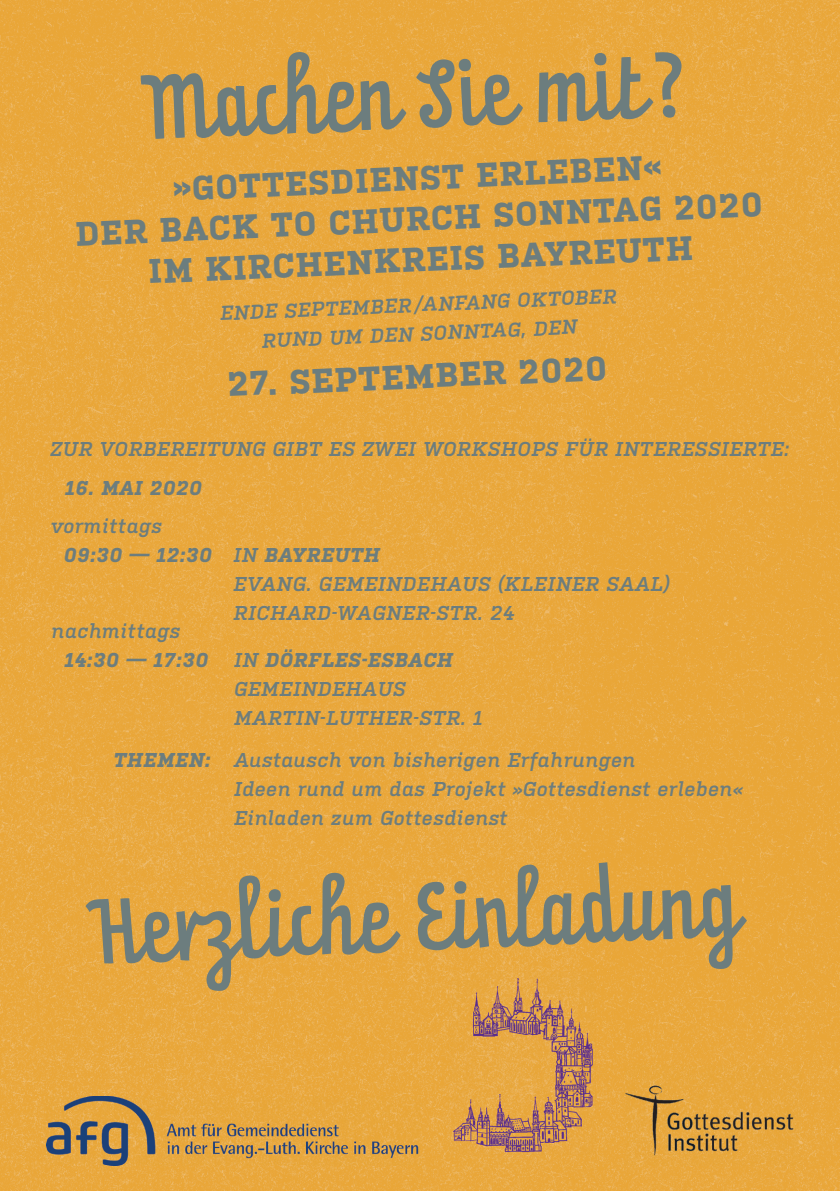
<style>
.page{position:relative;width:840px;height:1191px;background:#fff}
.page>*{position:absolute;margin:0;border:0;box-sizing:border-box;transform-origin:0 0}
.t1{font:80.4px "Prater Script Pro";color:#6c7d7e}
.t2{font:700 34px/40.8px "Kulturista";color:#6c7d7e;text-align:center}
.t3{font:italic 600 20px/29px "Kulturista";letter-spacing:.03em;color:#6c7d7e}
.t4{font:italic 700 20px "Kulturista";letter-spacing:.03em;color:#6c7d7e}
.s1{font-weight:700}
</style>
<div class="page">
<img style="left:0;top:0;width:839px;height:910px">
<img style="left:560px;top:910px;width:279px;height:281px">
<img style="left:0;top:1121px;width:560px;height:70px">
<img style="left:0;top:981px;width:448px;height:140px">
<img style="left:0;top:910px;width:84px;height:71px">
<img style="left:84px;top:854px;width:664px;height:142px">
<img style="left:46px;top:1096px;width:375px;height:69px">
<img style="left:448px;top:980px;width:147px;height:174px">
<img style="left:448px;top:971px;width:147px;height:9px">
<img style="left:625px;top:1065px;width:176px;height:100px">
<h1 class="t1" style="left:145px;top:44px;width:544px;rotate:-3deg">Machen Sie mit?</h1>
<h2 class="t2" style="left:73px;top:169px;width:688px;rotate:-2deg">»GOTTESDIENST ERLEBEN«<br>DER BACK TO CHURCH SONNTAG 2020<br>IM KIRCHENKREIS BAYREUTH</h2>
<p class="t3" style="left:219px;top:300px;width:398px;text-align:center;rotate:-3deg">ENDE SEPTEMBER /ANFANG OKTOBER<br>RUND UM DEN SONNTAG, DEN</p>
<h2 class="t2" style="left:227px;top:362px;width:381px;rotate:-2deg">27. SEPTEMBER 2020</h2>
<p class="t3" style="left:51px;top:435px;width:739px">ZUR VORBEREITUNG GIBT ES ZWEI WORKSHOPS FÜR INTERESSIERTE:</p>
<p class="t4" style="left:65px;top:476px;width:138px">16. MAI 2020</p>
<p class="t3" style="left:51px;top:511px;width:112px">vormittags</p>
<p class="t4" style="left:64px;top:543px;width:149px">09:30 — 12:30</p>
<p class="t3" style="left:51px;top:616px;width:130px">nachmittags</p>
<p class="t4" style="left:64px;top:649px;width:145px">14:30 — 17:30</p>
<p class="t4" style="left:113px;top:749px;width:99px">THEMEN:</p>
<p class="t3" style="left:233px;top:540px;width:437px">IN <span class="s1">BAYREUTH<br></span>EVANG. GEMEINDEHAUS (KLEINER SAAL)<br>RICHARD-WAGNER-STR. 24</p>
<p class="t3" style="left:234px;top:646px;width:250px">IN <span class="s1">DÖRFLES-ESBACH<br></span>GEMEINDEHAUS<br>MARTIN-LUTHER-STR. 1</p>
<p class="t3" style="left:234px;top:745px;width:509px">Austausch von bisherigen Erfahrungen<br>Ideen rund um das Projekt »Gottesdienst erleben«<br>Einladen zum Gottesdienst</p>
<h1 class="t1" style="left:91px;top:868px;width:648px;rotate:-3deg">Herzliche Einladung</h1>
</div>
